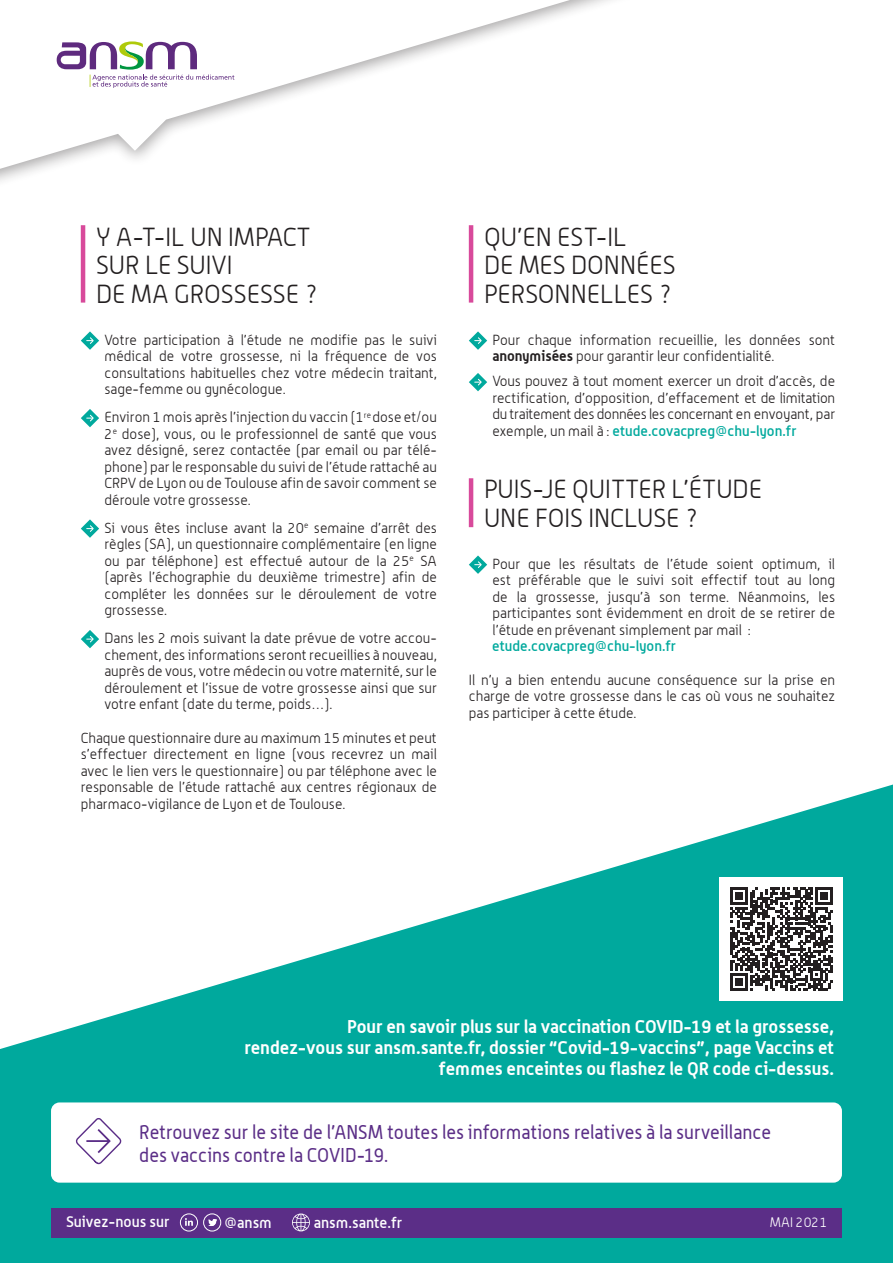
<style>
.page{position:relative;width:893px;height:1263px;background:#fff}
.page>*{position:absolute;margin:0;border:0;box-sizing:border-box;transform-origin:0 0}
.t1{font:300 25.5px/28.5px "Alwyn";color:#231f20}
.t2{font:19.5px/22.5px "Alwyn";color:#5b2e87;scale:.95 1}
.t3{font:700 18px/21px "Alwyn";color:#fff;text-align:right}
.t4{font:500 15px "Alwyn";color:#fff}
.t5{font:300 14.25px/16.5px "Alwyn";color:#231f20;text-align:justify}
.t6{font:500 14.25px "Alwyn";color:#00a99d}
.t7{font:300 13.5px "Alwyn";color:#fff}
.s1{font-weight:700}
.s2{font-weight:500;color:#00a99d}
</style>
<div class="page">
<svg style="left:0;top:784px;width:893px;height:479px;fill:#00a99d"></svg>
<hr style="left:81px;top:225px;width:4px;height:78px;background:#d84a9b">
<svg style="left:81px;top:331px;width:18px;height:19px"></svg>
<svg style="left:81px;top:409px;width:18px;height:18px"></svg>
<svg style="left:81px;top:519px;width:18px;height:19px"></svg>
<svg style="left:81px;top:630px;width:18px;height:18px"></svg>
<hr style="left:469px;top:225px;width:4px;height:78px;background:#d84a9b">
<svg style="left:469px;top:331px;width:18px;height:19px"></svg>
<svg style="left:469px;top:373px;width:18px;height:18px"></svg>
<hr style="left:469px;top:478px;width:4px;height:49px;background:#d84a9b">
<svg style="left:469px;top:555px;width:18px;height:19px"></svg>
<div style="left:51px;top:1208px;width:791px;height:29px;background:#5b2e87"></div>
<svg style="left:292px;top:1213px;width:18px;height:18px"></svg>
<svg style="left:208px;top:1219px;width:9px;height:7px"></svg>
<div style="left:203px;top:1213px;width:18px;height:18px;border:1px solid #fff;border-radius:50%"></div>
<div style="left:180px;top:1213px;width:18px;height:18px;border:1px solid #fff;border-radius:50%"></div>
<svg style="left:185px;top:1218px;width:8px;height:8px"></svg>
<div style="left:51px;top:1102px;width:791px;height:80px;background:#fff;border-radius:9px"></div>
<svg style="left:76px;top:1118px;width:45px;height:46px"></svg>
<div style="left:720px;top:877px;width:123px;height:124px;background:#fff"></div>
<svg style="left:730px;top:887px;width:103px;height:103px"></svg>
<div style="left:0;top:0;width:663px;height:233px;background:#fff"></div>
<svg style="left:0;top:0;width:570px;height:169px"></svg>
<svg style="left:57px;top:41px;width:177px;height:47px"></svg>
<h1 class="t1" style="left:96px;top:222px;width:224px">Y A-T-IL UN IMPACT<br>SUR LE SUIVI<br>DE MA GROSSESSE ?</h1>
<p class="t5" style="left:104px;top:331px;width:334px">Votre participation à l’étude ne modifie pas le suivi médical de votre grossesse, ni la fréquence de vos consultations habituelles chez votre médecin traitant, sage-femme ou gynécologue.</p>
<p class="t5" style="left:104px;top:409px;width:334px">Environ 1 mois après l’injection du vaccin (1<sup>re</sup> dose et/ou 2<sup>e</sup> dose), vous, ou le professionnel de santé que vous avez désigné, serez contactée (par email ou par télé&shy;phone) par le responsable du suivi de l’étude rattaché au CRPV de Lyon ou de Toulouse afin de savoir comment se déroule votre grossesse.</p>
<p class="t5" style="left:104px;top:519px;width:334px">Si vous êtes incluse avant la 20<sup>e</sup> semaine d’arrêt des règles (SA), un questionnaire complémentaire (en ligne ou par téléphone) est effectué autour de la 25<sup>e</sup> SA (après l’échographie du deuxième trimestre) afin de compléter les données sur le déroulement de votre grossesse.</p>
<p class="t5" style="left:104px;top:630px;width:334px">Dans les 2 mois suivant la date prévue de votre accou&shy;chement, des informations seront recueillies à nouveau, auprès de vous, votre médecin ou votre maternité, sur le déroulement et l’issue de votre grossesse ainsi que sur votre enfant (date du terme, poids…).</p>
<p class="t5" style="left:81px;top:729px;width:358px">Chaque questionnaire dure au maximum 15 minutes et peut s’effectuer directement en ligne (vous recevrez un mail avec le lien vers le questionnaire) ou par téléphone avec le responsable de l’étude rattaché aux centres régionaux de pharmaco-vigilance de Lyon et de Toulouse.</p>
<h1 class="t1" style="left:484px;top:222px;width:193px">QU’EN EST-IL<br>DE MES DONNÉES<br>PERSONNELLES ?</h1>
<p class="t5" style="left:492px;top:331px;width:344px">Pour chaque information recueillie, les données sont <span class="s1">anonymisées</span> pour garantir leur confidentialité.</p>
<p class="t5" style="left:492px;top:373px;width:344px">Vous pouvez à tout moment exercer un droit d’accès, de rectification, d’opposition, d’effacement et de limitation du traitement des données les concernant en envoyant, par exemple, un mail à : <span class="s2">etude.covacpreg@chu-lyon.fr</span></p>
<h1 class="t1" style="left:484px;top:475px;width:280px">PUIS-JE QUITTER L’ÉTUDE<br>UNE FOIS INCLUSE ?</h1>
<p class="t5" style="left:492px;top:555px;width:344px">Pour que les résultats de l’étude soient optimum, il est préférable que le suivi soit effectif tout au long de la grossesse, jusqu’à son terme. Néanmoins, les participantes sont évidemment en droit de se retirer de l’étude en prévenant simplement par mail :</p>
<p class="t6" style="left:492px;top:638px;width:185px">etude.covacpreg@chu-lyon.fr</p>
<p class="t5" style="left:469px;top:671px;width:368px">Il n’y a bien entendu aucune conséquence sur la prise en charge de votre grossesse dans le cas où vous ne souhaitez pas participer à cette étude.</p>
<p class="t3" style="left:244px;top:1015px;width:591px">Pour en savoir plus sur la vaccination COVID-19 et la grossesse, rendez-vous sur ansm.sante.fr, dossier “Covid-19-vaccins”, page Vaccins et femmes enceintes ou flashez le QR code ci‑dessus.</p>
<p class="t2" style="left:139px;top:1120px;width:666px">Retrouvez sur le site de l’ANSM toutes les informations relatives à la surveillance des vaccins contre la COVID-19.</p>
<p class="t4" style="left:67px;top:1212px;width:104px">Suivez-nous sur</p>
<p class="t4" style="left:224px;top:1213px;width:49px">@ansm</p>
<p class="t4" style="left:314px;top:1213px;width:90px">ansm.sante.fr</p>
<p class="t7" style="left:770px;top:1215px;width:59px">MAI 2021</p>
</div>
